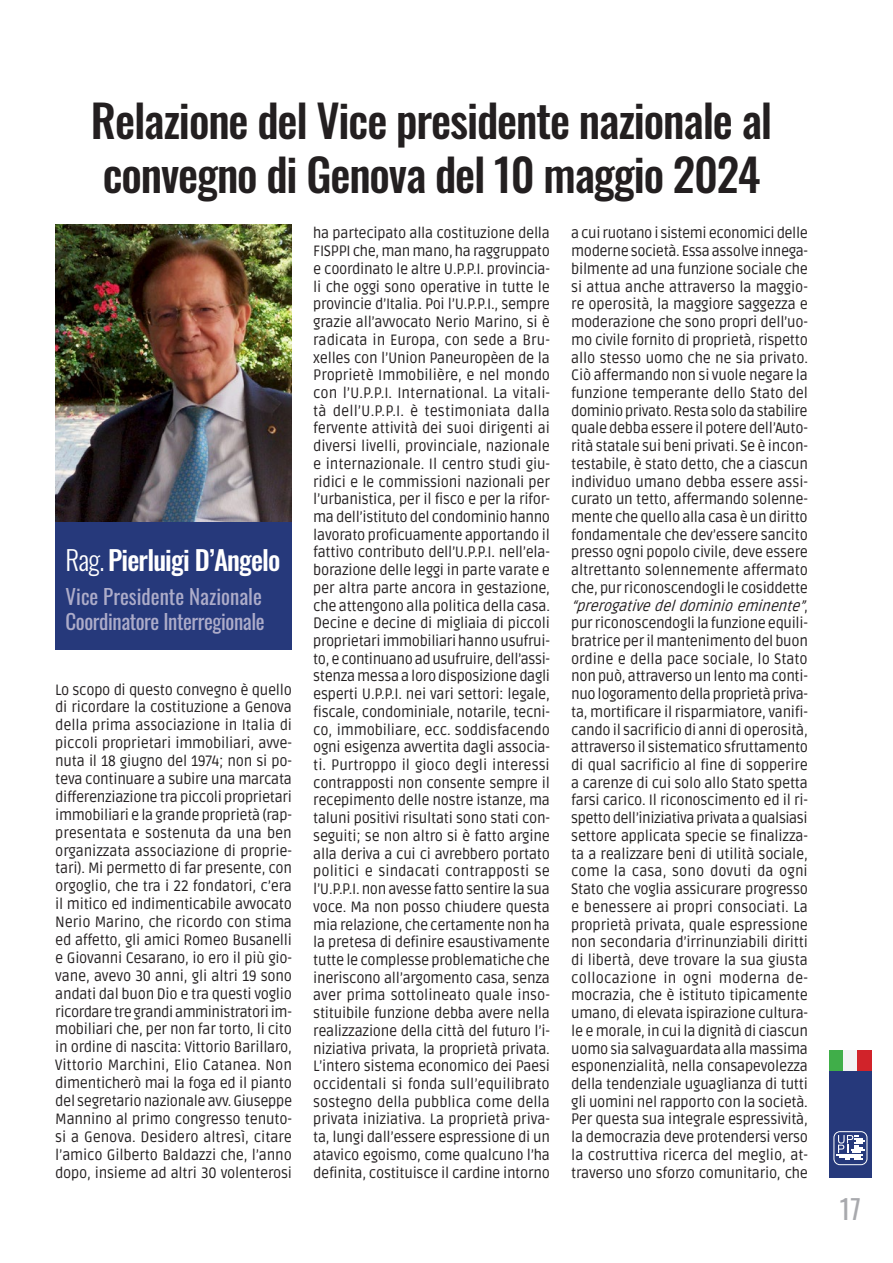
<style>
.page{position:relative;width:893px;height:1263px;background:#fff}
.page>*{position:absolute;margin:0;border:0;box-sizing:border-box;transform-origin:0 0}
.t1{font:500 45px/54px "Oswald";letter-spacing:-.025em;color:#231f20}
.PARAGRAFO_BASE_UPPI{font:500 27px "Oswald";letter-spacing:-.03em;color:#fff}
.t2{font:27px "Oswald";color:#a8a9ad}
.PARAGRAFO_BASE_UPPI-2{font:21px/25.2px "Oswald";letter-spacing:-.02em;color:#adacc9}
.PARAGRAFO_BASE_UPPI-3{font:15px/17.7px "Ruda";letter-spacing:-.02em;color:#231f20;text-align:justify;scale:.95 1}
.s1{font-weight:300}
.s2{font-style:italic}
</style>
<div class="page">
<div style="left:829px;top:1070px;width:43px;height:108px;background:#26397b"></div>
<div style="left:829px;top:1050px;width:14px;height:20px;background:#40ae49"></div>
<div style="left:843px;top:1050px;width:14px;height:20px;background:#f2f3f4"></div>
<div style="left:857px;top:1050px;width:15px;height:20px;background:#d1232a"></div>
<svg style="left:833px;top:1131px;width:34px;height:34px"></svg>
<img style="left:55px;top:225px;width:236px;height:297px">
<div style="left:55px;top:522px;width:236px;height:128px;background:#26397b"></div>
<p class="t1" style="left:91px;top:96px;width:683px">Relazione del Vice presidente nazionale al convegno di Genova del 10 maggio 2024</p>
<p class="PARAGRAFO_BASE_UPPI" style="left:66px;top:546px;width:217px"><span class="s1">Rag.</span> Pierluigi D’Angelo</p>
<p class="PARAGRAFO_BASE_UPPI-2" style="left:66px;top:581px;width:201px">Vice Presidente Nazionale<br>Coordinatore Interregionale</p>
<p class="PARAGRAFO_BASE_UPPI-3" style="left:55px;top:680px;width:251px">Lo scopo di questo convegno è quello di ricordare la costituzione a Genova della prima associazione in Italia di piccoli proprietari immobiliari, avve&shy;nuta il 18 giugno del 1974; non si po&shy;teva continuare a subire una marcata differenziazione tra piccoli proprietari immobiliari e la grande proprietà (rap&shy;presentata e sostenuta da una ben organizzata associazione di proprie&shy;tari). Mi permetto di far presente, con orgoglio, che tra i 22 fondatori, c’era il mitico ed indimenticabile avvocato Nerio Marino, che ricordo con stima ed affetto, gli amici Romeo Busanelli e Giovanni Cesarano, io ero il più gio&shy;vane, avevo 30 anni, gli altri 19 sono andati dal buon Dio e tra questi voglio ricordare tre grandi amministratori im&shy;mobiliari che, per non far torto, li cito in ordine di nascita: Vittorio Barillaro, Vittorio Marchini, Elio Catanea. Non dimenticherò mai la foga ed il pianto del segretario nazionale avv. Giuseppe Mannino al primo congresso tenuto&shy;si a Genova. Desidero altresì, citare l’amico Gilberto Baldazzi che, l’anno dopo, insieme ad altri 30 volenterosi</p>
<p class="PARAGRAFO_BASE_UPPI-3" style="left:313px;top:224px;width:251px">ha partecipato alla costituzione della FISPPI che, man mano, ha raggruppato e coordinato le altre U.P.P.I. provincia&shy;li che oggi sono operative in tutte le provincie d’Italia. Poi l’U.P.P.I., sempre grazie all’avvocato Nerio Marino, si è radicata in Europa, con sede a Bru&shy;xelles con l’Union Paneuropèen de la Proprietè Immobilière, e nel mondo con l’U.P.P.I. International. La vitali&shy;tà dell’U.P.P.I. è testimoniata dalla fervente attività dei suoi dirigenti ai diversi livelli, provinciale, nazionale e internazionale. Il centro studi giu&shy;ridici e le commissioni nazionali per l’urbanistica, per il fisco e per la rifor&shy;ma dell’istituto del condominio hanno lavorato proficuamente apportando il fattivo contributo dell’U.P.P.I. nell’ela&shy;borazione delle leggi in parte varate e per altra parte ancora in gestazione, che attengono alla politica della casa.<br>Decine e decine di migliaia di piccoli proprietari immobiliari hanno usufrui&shy;to, e continuano ad usufruire, dell’assi&shy;stenza messa a loro disposizione dagli esperti U.P.P.I. nei vari settori: legale, fiscale, condominiale, notarile, tecni&shy;co, immobiliare, ecc. soddisfacendo ogni esigenza avvertita dagli associa&shy;ti. Purtroppo il gioco degli interessi contrapposti non consente sempre il recepimento delle nostre istanze, ma taluni positivi risultati sono stati con&shy;seguiti; se non altro si è fatto argine alla deriva a cui ci avrebbero portato politici e sindacati contrapposti se l’U.P.P.I. non avesse fatto sentire la sua voce. Ma non posso chiudere questa mia relazione, che certamente non ha la pretesa di definire esaustivamente tutte le complesse problematiche che ineriscono all’argomento casa, senza aver prima sottolineato quale inso&shy;stituibile funzione debba avere nella realizzazione della città del futuro l’i&shy;niziativa privata, la proprietà privata.<br>L’intero sistema economico dei Paesi occidentali si fonda sull’equilibrato sostegno della pubblica come della privata iniziativa. La proprietà priva&shy;ta, lungi dall’essere espressione di un atavico egoismo, come qualcuno l’ha definita, costituisce il cardine intorno</p>
<p class="PARAGRAFO_BASE_UPPI-3" style="left:571px;top:224px;width:252px;text-align:left">a cui ruotano i sistemi economici delle moderne società. Essa assolve innega&shy;bilmente ad una funzione sociale che si attua anche attraverso la maggio&shy;re operosità, la maggiore saggezza e moderazione che sono propri dell’uo&shy;mo civile fornito di proprietà, rispetto allo stesso uomo che ne sia privato.<br>Ciò affermando non si vuole negare la funzione temperante dello Stato del dominio privato. Resta solo da stabilire quale debba essere il potere dell’Auto&shy;rità statale sui beni privati. Se è incon&shy;testabile, è stato detto, che a ciascun individuo umano debba essere assi&shy;curato un tetto, affermando solenne&shy;mente che quello alla casa è un diritto fondamentale che dev’essere sancito presso ogni popolo civile, deve essere altrettanto solennemente affermato che, pur riconoscendogli le cosiddette <span class="s2">“prerogativedeldominioeminente”</span>, pur riconoscendogli la funzione equili&shy;bratrice per il mantenimento del buon ordine e della pace sociale, lo Stato non può, attraverso un lento ma conti&shy;nuo logoramento della proprietà priva&shy;ta, mortificare il risparmiatore, vanifi&shy;cando il sacrificio di anni di operosità, attraverso il sistematico sfruttamento di qual sacrificio al fine di sopperire a carenze di cui solo allo Stato spetta farsi carico. Il riconoscimento ed il ri&shy;spetto dell’iniziativa privata a qualsiasi settore applicata specie se finalizza&shy;ta a realizzare beni di utilità sociale, come la casa, sono dovuti da ogni Stato che voglia assicurare progresso e benessere ai propri consociati. La proprietà privata, quale espressione non secondaria d’irrinunziabili diritti di libertà, deve trovare la sua giusta collocazione in ogni moderna de&shy;mocrazia, che è istituto tipicamente umano, di elevata ispirazione cultura&shy;le e morale, in cui la dignità di ciascun uomo sia salvaguardata alla massima esponenzialità, nella consapevolezza della tendenziale uguaglianza di tutti gli uomini nel rapporto con la società.<br>Per questa sua integrale espressività, la democrazia deve protendersi verso la costruttiva ricerca del meglio, at&shy;traverso uno sforzo comunitario, che</p>
<h2 class="t2" style="left:840px;top:1185px;width:23px">17</h2>
</div>
